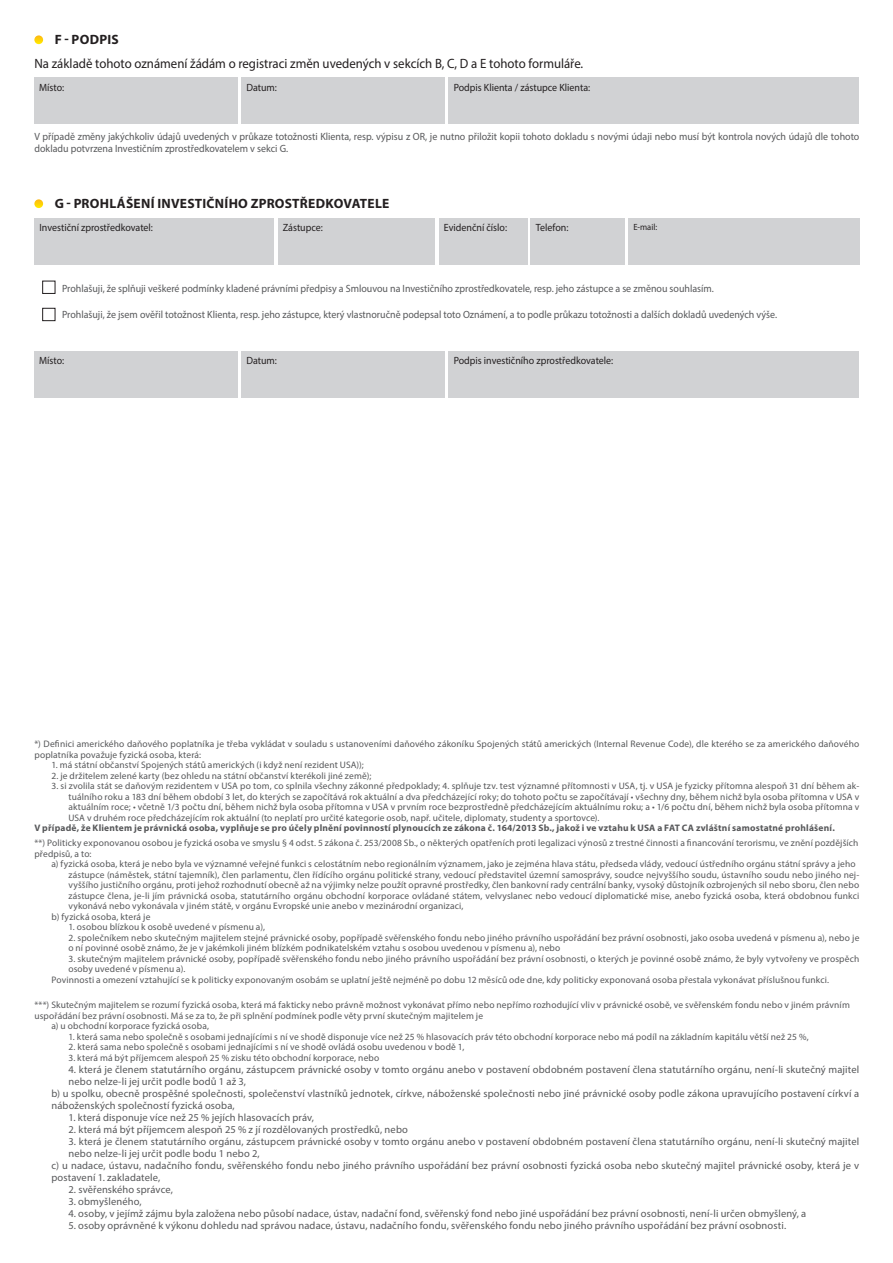
<style>
.page{position:relative;width:893px;height:1263px;background:#fff}
.page>*{position:absolute;margin:0;border:0;box-sizing:border-box;transform-origin:0 0}
.t1{font:13.5px "Myriad Pro";color:#231f20;scale:.95 1}
.t2{font:700 13.5px "Myriad Pro";letter-spacing:.02em;color:#231f20}
.t3{font:10.5px/12px "Myriad Pro";letter-spacing:.01em;color:#57585a}
.t4{font:10.5px/12px "Myriad Pro";letter-spacing:.01em;color:#57585a;scale:.95 1}
.t5{font:10.5px "Myriad Pro";color:#231f20;scale:.95 1}
.t6{font:9.45px/10.5px "Myriad Pro";letter-spacing:.015em;color:#57585a}
.t7{font:700 9.45px "Myriad Pro";letter-spacing:.02em;color:#57585a}
.t8{font:9px "Myriad Pro";color:#231f20;scale:.95 1}
</style>
<div class="page">
<svg style="left:34px;top:35px;width:9px;height:9px"></svg>
<div style="left:34px;top:78px;width:203px;height:46px;background:#d1d2d4"></div>
<div style="left:241px;top:78px;width:203px;height:46px;background:#d1d2d4"></div>
<div style="left:449px;top:78px;width:410px;height:46px;background:#d1d2d4"></div>
<div style="left:34px;top:351px;width:203px;height:47px;background:#d1d2d4"></div>
<div style="left:241px;top:351px;width:203px;height:47px;background:#d1d2d4"></div>
<div style="left:449px;top:351px;width:410px;height:47px;background:#d1d2d4"></div>
<div style="left:42px;top:281px;width:13px;height:13px;border:1px solid #231f20"></div>
<div style="left:42px;top:308px;width:13px;height:13px;border:1px solid #231f20"></div>
<svg style="left:34px;top:199px;width:9px;height:9px"></svg>
<div style="left:34px;top:218px;width:240px;height:46px;background:#d1d2d4"></div>
<div style="left:278px;top:218px;width:157px;height:46px;background:#d1d2d4"></div>
<div style="left:439px;top:218px;width:88px;height:46px;background:#d1d2d4"></div>
<div style="left:531px;top:218px;width:94px;height:46px;background:#d1d2d4"></div>
<div style="left:628px;top:218px;width:231px;height:46px;background:#d1d2d4"></div>
<p class="t2" style="left:55px;top:31px;width:66px">F - PODPIS</p>
<p class="t1" style="left:34px;top:55px;width:579px">Na základě tohoto oznámení žádám o registraci změn uvedených v sekcích B, C, D a E tohoto formuláře.</p>
<p class="t5" style="left:39px;top:81px;width:28px">Místo:</p>
<p class="t5" style="left:246px;top:81px;width:34px">Datum:</p>
<p class="t5" style="left:454px;top:81px;width:145px">Podpis Klienta / zástupce Klienta:</p>
<p class="t4" style="left:34px;top:131px;width:870px">V případě změny jakýchkoliv údajů uvedených v průkaze totožnosti Klienta, resp. výpisu z OR, je nutno přiložit kopii tohoto dokladu s novými údaji nebo musí být kontrola nových údajů dle tohoto dokladu potvrzena Investičním zprostředkovatelem v sekci G.</p>
<p class="t2" style="left:55px;top:195px;width:336px">G - PROHLÁŠENÍ INVESTIČNÍHO ZPROSTŘEDKOVATELE</p>
<p class="t5" style="left:39px;top:221px;width:121px">Investiční zprostředkovatel:</p>
<p class="t5" style="left:283px;top:221px;width:44px">Zástupce:</p>
<p class="t5" style="left:444px;top:221px;width:68px">Evidenční číslo:</p>
<p class="t5" style="left:536px;top:221px;width:36px">Telefon:</p>
<p class="t8" style="left:633px;top:221px;width:27px">E-mail:</p>
<p class="t4" style="left:62px;top:282px;width:688px">Prohlašuji, že splňuji veškeré podmínky kladené právními předpisy a Smlouvou na Investičního zprostředkovatele, resp. jeho zástupce a se změnou souhlasím.</p>
<p class="t4" style="left:62px;top:308px;width:754px">Prohlašuji, že jsem ověřil totožnost Klienta, resp. jeho zástupce, který vlastnoručně podepsal toto Oznámení, a to podle průkazu totožnosti a dalších dokladů uvedených výše.</p>
<p class="t5" style="left:39px;top:354px;width:28px">Místo:</p>
<p class="t5" style="left:246px;top:354px;width:34px">Datum:</p>
<p class="t5" style="left:454px;top:354px;width:170px">Podpis investičního zprostředkovatele:</p>
<p class="t6" style="left:34px;top:739px;width:826px">*) Definici amerického daňového poplatníka je třeba vykládat v souladu s ustanoveními daňového zákoníku Spojených států amerických (Internal Revenue Code), dle kterého se za amerického daňového poplatníka považuje fyzická osoba, která:</p>
<p class="t6" style="left:51px;top:760px;width:314px">1. má státní občanství Spojených států amerických (i když není rezident USA));</p>
<p class="t6" style="left:51px;top:770px;width:321px">2. je držitelem zelené karty (bez ohledu na státní občanství kterékoli jiné země);</p>
<p class="t6" style="left:68px;top:781px;width:792px;text-align:justify;text-indent:-17px">3. si zvolila stát se daňovým rezidentem v USA po tom, co splnila všechny zákonné předpoklady; 4. splňuje tzv. test významné přítomnosti v USA, tj. v USA je fyzicky přítomna alespoň 31 dní během ak&shy;tuálního roku a 183 dní během období 3 let, do kterých se započítává rok aktuální a dva předcházející roky; do tohoto počtu se započítávají • všechny dny, během nichž byla osoba přítomna v USA v aktuálním roce; • včetně 1/3 počtu dní, během nichž byla osoba přítomna v USA v prvním roce bezprostředně předcházejícím aktuálnímu roku; a • 1/6 počtu dní, během nichž byla osoba přítomna v USA v druhém roce předcházejícím rok aktuální (to neplatí pro určité kategorie osob, např. učitele, diplomaty, studenty a sportovce).</p>
<p class="t7" style="left:34px;top:822px;width:802px">V případě, že Klientem je právnická osoba, vyplňuje se pro účely plnění povinností plynoucích ze zákona č. 164/2013 Sb., jakož i ve vztahu k USA a FAT CA zvláštní samostatné prohlášení.</p>
<p class="t6" style="left:34px;top:838px;width:826px">**) Politicky exponovanou osobou je fyzická osoba ve smyslu § 4 odst. 5 zákona č. 253/2008 Sb., o některých opatřeních proti legalizaci výnosů z trestné činnosti a financování terorismu, ve znění pozdějších</p>
<p class="t6" style="left:34px;top:848px;width:59px">předpisů, a to:</p>
<p class="t6" style="left:51px;top:859px;width:806px">a) fyzická osoba, která je nebo byla ve významné veřejné funkci s celostátním nebo regionálním významem, jako je zejména hlava státu, předseda vlády, vedoucí ústředního orgánu státní správy a jeho</p>
<p class="t6" style="left:68px;top:869px;width:792px;text-align:justify">zástupce (náměstek, státní tajemník), člen parlamentu, člen řídícího orgánu politické strany, vedoucí představitel územní samosprávy, soudce nejvyššího soudu, ústavního soudu nebo jiného nej&shy;vyššího justičního orgánu, proti jehož rozhodnutí obecně až na výjimky nelze použít opravné prostředky, člen bankovní rady centrální banky, vysoký důstojník ozbrojených sil nebo sboru, člen nebo zástupce člena, je-li jím právnická osoba, statutárního orgánu obchodní korporace ovládané státem, velvyslanec nebo vedoucí diplomatické mise, anebo fyzická osoba, která obdobnou funkci vykonává nebo vykonávala v jiném státě, v orgánu Evropské unie anebo v mezinárodní organizaci,</p>
<p class="t6" style="left:51px;top:911px;width:100px">b) fyzická osoba, která je</p>
<p class="t6" style="left:68px;top:922px;width:198px">1. osobou blízkou k osobě uvedené v písmenu a),</p>
<p class="t6" style="left:68px;top:932px;width:792px">2. společníkem nebo skutečným majitelem stejné právnické osoby, popřípadě svěřenského fondu nebo jiného právního uspořádání bez právní osobnosti, jako osoba uvedená v písmenu a), nebo je o ní povinné osobě známo, že je v jakémkoli jiném blízkém podnikatelském vztahu s osobou uvedenou v písmenu a), nebo</p>
<p class="t6" style="left:68px;top:953px;width:792px">3. skutečným majitelem právnické osoby, popřípadě svěřenského fondu nebo jiného právního uspořádání bez právní osobnosti, o kterých je povinné osobě známo, že byly vytvořeny ve prospěch osoby uvedené v písmenu a).</p>
<p class="t6" style="left:51px;top:974px;width:779px">Povinnosti a omezení vztahující se k politicky exponovaným osobám se uplatní ještě nejméně po dobu 12 měsíců ode dne, kdy politicky exponovaná osoba přestala vykonávat příslušnou funkci.</p>
<p class="t6" style="left:34px;top:1000px;width:817px">***) Skutečným majitelem se rozumí fyzická osoba, která má fakticky nebo právně možnost vykonávat přímo nebo nepřímo rozhodující vliv v právnické osobě, ve svěřenském fondu nebo v jiném právním</p>
<p class="t6" style="left:34px;top:1010px;width:450px">uspořádání bez právní osobnosti. Má se za to, že při splnění podmínek podle věty první skutečným majitelem je</p>
<p class="t6" style="left:51px;top:1021px;width:159px">a) u obchodní korporace fyzická osoba,</p>
<p class="t6" style="left:68px;top:1031px;width:742px">1. která sama nebo společně s osobami jednajícími s ní ve shodě disponuje více než 25 % hlasovacích práv této obchodní korporace nebo má podíl na základním kapitálu větší než 25 %,</p>
<p class="t6" style="left:68px;top:1042px;width:398px">2. která sama nebo společně s osobami jednajícími s ní ve shodě ovládá osobu uvedenou v bodě 1,</p>
<p class="t6" style="left:68px;top:1052px;width:312px">3. která má být příjemcem alespoň 25 % zisku této obchodní korporace, nebo</p>
<p class="t3" style="left:68px;top:1063px;width:792px">4. která je členem statutárního orgánu, zástupcem právnické osoby v tomto orgánu anebo v postavení obdobném postavení člena statutárního orgánu, není-li skutečný majitel nebo nelze-li jej určit podle bodů 1 až 3,</p>
<p class="t3" style="left:51px;top:1087px;width:809px">b) u spolku, obecně prospěšné společnosti, společenství vlastníků jednotek, církve, náboženské společnosti nebo jiné právnické osoby podle zákona upravujícího postavení církví a náboženských společností fyzická osoba,</p>
<p class="t3" style="left:68px;top:1111px;width:247px">1. která disponuje více než 25 % jejích hlasovacích práv,</p>
<p class="t3" style="left:68px;top:1123px;width:341px">2. která má být příjemcem alespoň 25 % z jí rozdělovaných prostředků, nebo</p>
<p class="t3" style="left:68px;top:1135px;width:792px">3. která je členem statutárního orgánu, zástupcem právnické osoby v tomto orgánu anebo v postavení obdobném postavení člena statutárního orgánu, není-li skutečný majitel nebo nelze-li jej určit podle bodu 1 nebo 2,</p>
<p class="t3" style="left:51px;top:1159px;width:809px">c) u nadace, ústavu, nadačního fondu, svěřenského fondu nebo jiného právního uspořádání bez právní osobnosti fyzická osoba nebo skutečný majitel právnické osoby, která je v postavení 1. zakladatele,</p>
<p class="t3" style="left:68px;top:1183px;width:106px">2. svěřenského správce,</p>
<p class="t3" style="left:68px;top:1195px;width:75px">3. obmyšleného,</p>
<p class="t3" style="left:68px;top:1207px;width:739px">4. osoby, v jejímž zájmu byla založena nebo působí nadace, ústav, nadační fond, svěřenský fond nebo jiné uspořádání bez právní osobnosti, není-li určen obmyšlený, a</p>
<p class="t3" style="left:68px;top:1219px;width:719px">5. osoby oprávněné k výkonu dohledu nad správou nadace, ústavu, nadačního fondu, svěřenského fondu nebo jiného právního uspořádání bez právní osobnosti.</p>
</div>
